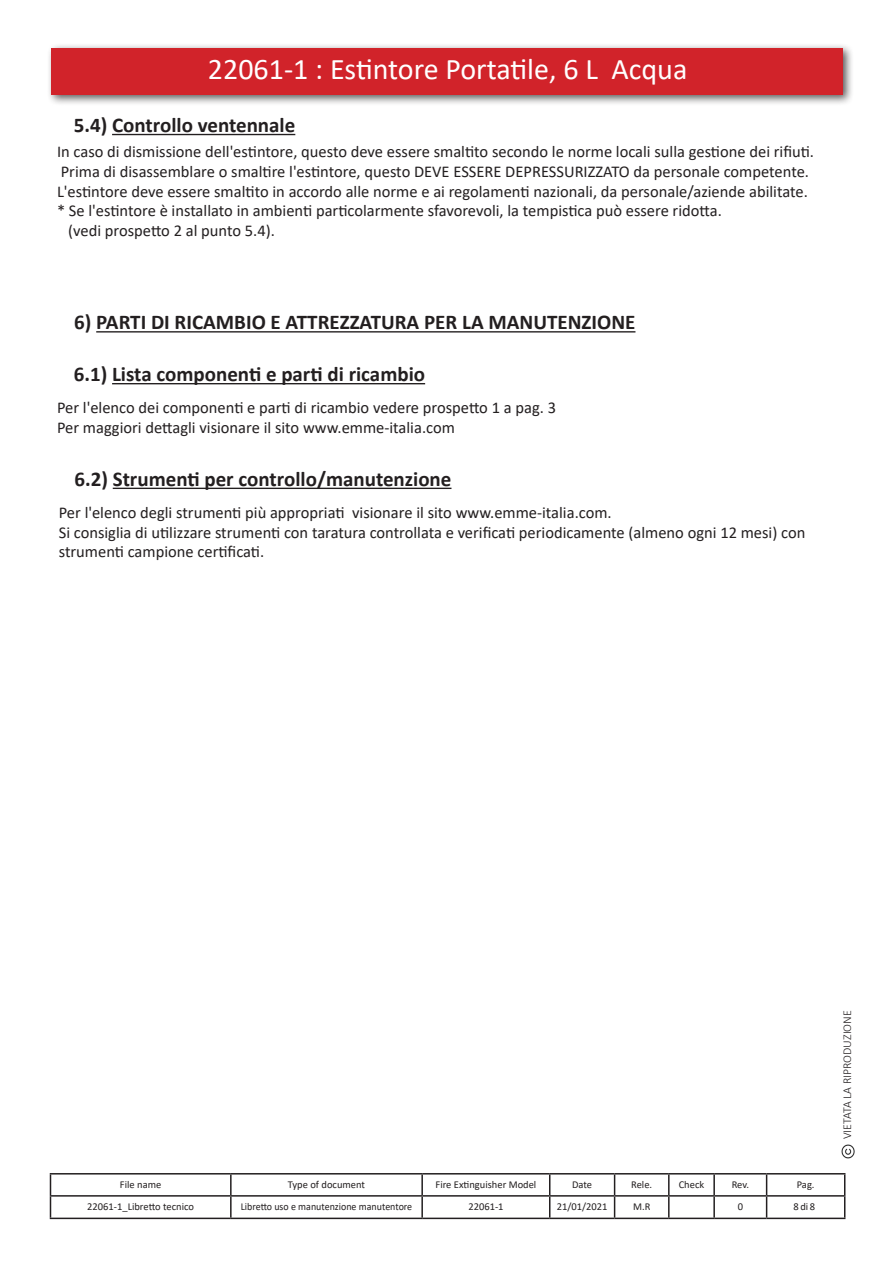
<style>
.page{position:relative;width:893px;height:1263px;background:#fff}
.page>*{position:absolute;margin:0;border:0;box-sizing:border-box;transform-origin:0 0}
.t1{font:30px "Calibri";color:#fff}
.codice_tabella{font:700 21px "Calibri";color:#231f20}
.codice_tabella-2{font:16.5px "Calibri";color:#231f20}
.t2{font:300 12px "Calibri";color:#231f20}
.codice_tabella-3{font:10.5px "Calibri";color:#231f20}
.codice_tabella-4{font:10.5px "Calibri";color:#231f20;scale:.95 1}
</style>
<div class="page">
<div style="left:46px;top:43px;width:808px;height:63px;background:#231f20;opacity:.75"></div>
<div style="left:52px;top:48px;width:791px;height:46px;background:#d1232a"></div>
<hr style="left:50px;top:1173px;width:181px;height:1px;background:#231f20">
<hr style="left:231px;top:1173px;width:191px;height:1px;background:#231f20">
<hr style="left:230px;top:1174px;width:2px;height:21px;background:#231f20">
<hr style="left:422px;top:1173px;width:128px;height:1px;background:#231f20">
<hr style="left:421px;top:1174px;width:2px;height:21px;background:#231f20">
<hr style="left:550px;top:1173px;width:65px;height:1px;background:#231f20">
<hr style="left:615px;top:1173px;width:54px;height:1px;background:#231f20">
<hr style="left:669px;top:1173px;width:45px;height:1px;background:#231f20">
<hr style="left:668px;top:1174px;width:2px;height:21px;background:#231f20">
<hr style="left:714px;top:1173px;width:53px;height:1px;background:#231f20">
<hr style="left:713px;top:1174px;width:2px;height:21px;background:#231f20">
<hr style="left:767px;top:1173px;width:78px;height:1px;background:#231f20">
<hr style="left:50px;top:1195px;width:181px;height:1px;background:#231f20">
<svg style="left:50px;top:1174px;width:1px;height:43px"></svg>
<hr style="left:231px;top:1195px;width:191px;height:1px;background:#231f20">
<hr style="left:230px;top:1196px;width:2px;height:21px;background:#231f20">
<hr style="left:422px;top:1195px;width:128px;height:1px;background:#231f20">
<hr style="left:421px;top:1196px;width:2px;height:21px;background:#231f20">
<hr style="left:550px;top:1195px;width:65px;height:1px;background:#231f20">
<svg style="left:549px;top:1174px;width:1px;height:43px"></svg>
<hr style="left:615px;top:1195px;width:54px;height:1px;background:#231f20">
<svg style="left:614px;top:1174px;width:1px;height:43px"></svg>
<hr style="left:669px;top:1195px;width:45px;height:1px;background:#231f20">
<hr style="left:668px;top:1196px;width:2px;height:21px;background:#231f20">
<hr style="left:714px;top:1195px;width:53px;height:1px;background:#231f20">
<hr style="left:713px;top:1196px;width:2px;height:21px;background:#231f20">
<hr style="left:767px;top:1195px;width:78px;height:1px;background:#231f20">
<svg style="left:766px;top:1174px;width:1px;height:43px"></svg>
<svg style="left:844px;top:1174px;width:1px;height:43px"></svg>
<hr style="left:50px;top:1217px;width:181px;height:2px;background:#231f20">
<hr style="left:231px;top:1217px;width:191px;height:2px;background:#231f20">
<hr style="left:422px;top:1217px;width:128px;height:2px;background:#231f20">
<hr style="left:550px;top:1217px;width:65px;height:2px;background:#231f20">
<hr style="left:615px;top:1217px;width:54px;height:2px;background:#231f20">
<hr style="left:669px;top:1217px;width:45px;height:2px;background:#231f20">
<hr style="left:714px;top:1217px;width:53px;height:2px;background:#231f20">
<hr style="left:767px;top:1217px;width:78px;height:2px;background:#231f20">
<img style="left:841px;top:1144px;width:14px;height:15px">
<hr style="left:112px;top:383px;width:313px;height:1px;background:#231f20">
<hr style="left:112px;top:134px;width:183px;height:1px;background:#231f20">
<hr style="left:113px;top:488px;width:338px;height:1px;background:#231f20">
<hr style="left:96px;top:331px;width:539px;height:1px;background:#231f20">
<h1 class="t1" style="left:208px;top:48px;width:481px">22061-1 : Estintore Portatile, 6 L Acqua</h1>
<p class="codice_tabella" style="left:74px;top:110px;width:223px">5.4) Controllo ventennale</p>
<p class="codice_tabella-2" style="left:57px;top:140px;width:759px">In caso di dismissione dell'estintore, questo deve essere smaltito secondo le norme locali sulla gestione dei rifiuti.</p>
<p class="codice_tabella-2" style="left:61px;top:160px;width:750px">Prima di disassemblare o smaltire l'estintore, questo DEVE ESSERE DEPRESSURIZZATO da personale competente.</p>
<p class="codice_tabella-2" style="left:57px;top:180px;width:752px">L'estintore deve essere smaltito in accordo alle norme e ai regolamenti nazionali, da personale/aziende abilitate.</p>
<p class="codice_tabella-2" style="left:57px;top:199px;width:666px">* Se l'estintore è installato in ambienti particolarmente sfavorevoli, la tempistica può essere ridotta.</p>
<p class="codice_tabella-2" style="left:68px;top:219px;width:208px">(vedi prospetto 2 al punto 5.4).</p>
<p class="codice_tabella" style="left:74px;top:308px;width:563px">6) PARTI DI RICAMBIO E ATTREZZATURA PER LA MANUTENZIONE</p>
<p class="codice_tabella" style="left:74px;top:359px;width:353px">6.1) Lista componenti e parti di ricambio</p>
<p class="codice_tabella-2" style="left:57px;top:396px;width:500px">Per l'elenco dei componenti e parti di ricambio vedere prospetto 1 a pag. 3</p>
<p class="codice_tabella-2" style="left:57px;top:416px;width:399px">Per maggiori dettagli visionare il sito www.emme-italia.com</p>
<p class="codice_tabella" style="left:75px;top:464px;width:378px">6.2) Strumenti per controllo/manutenzione</p>
<p class="codice_tabella-2" style="left:59px;top:501px;width:554px">Per l'elenco degli strumenti più appropriati visionare il sito www.emme-italia.com.</p>
<p class="codice_tabella-2" style="left:59px;top:521px;width:748px">Si consiglia di utilizzare strumenti con taratura controllata e verificati periodicamente (almeno ogni 12 mesi) con</p>
<p class="codice_tabella-2" style="left:59px;top:540px;width:207px">strumenti campione certificati.</p>
<p class="codice_tabella-3" style="left:120px;top:1177px;width:43px">File name</p>
<p class="codice_tabella-3" style="left:288px;top:1177px;width:79px">Type of document</p>
<p class="codice_tabella-3" style="left:436px;top:1177px;width:102px">Fire Extinguisher Model</p>
<p class="codice_tabella-3" style="left:572px;top:1177px;width:22px">Date</p>
<p class="codice_tabella-3" style="left:631px;top:1177px;width:23px">Rele.</p>
<p class="codice_tabella-3" style="left:679px;top:1177px;width:27px">Check</p>
<p class="codice_tabella-3" style="left:732px;top:1177px;width:19px">Rev.</p>
<p class="codice_tabella-3" style="left:797px;top:1177px;width:19px">Pag.</p>
<p class="codice_tabella-3" style="left:87px;top:1199px;width:108px">22061-1_Libretto tecnico</p>
<p class="codice_tabella-4" style="left:241px;top:1199px;width:182px">Libretto uso e manutenzione manutentore</p>
<p class="codice_tabella-3" style="left:468px;top:1199px;width:37px">22061-1</p>
<p class="codice_tabella-3" style="left:557px;top:1199px;width:52px">21/01/2021</p>
<p class="codice_tabella-3" style="left:633px;top:1199px;width:19px">M.R</p>
<p class="codice_tabella-3" style="left:738px;top:1199px;width:7px">0</p>
<p class="codice_tabella-3" style="left:793px;top:1199px;width:23px">8 di 8</p>
<p class="t2" style="left:840px;top:1139px;width:131px;rotate:-90deg">VIETATA LA RIPRODUZIONE</p>
</div>
